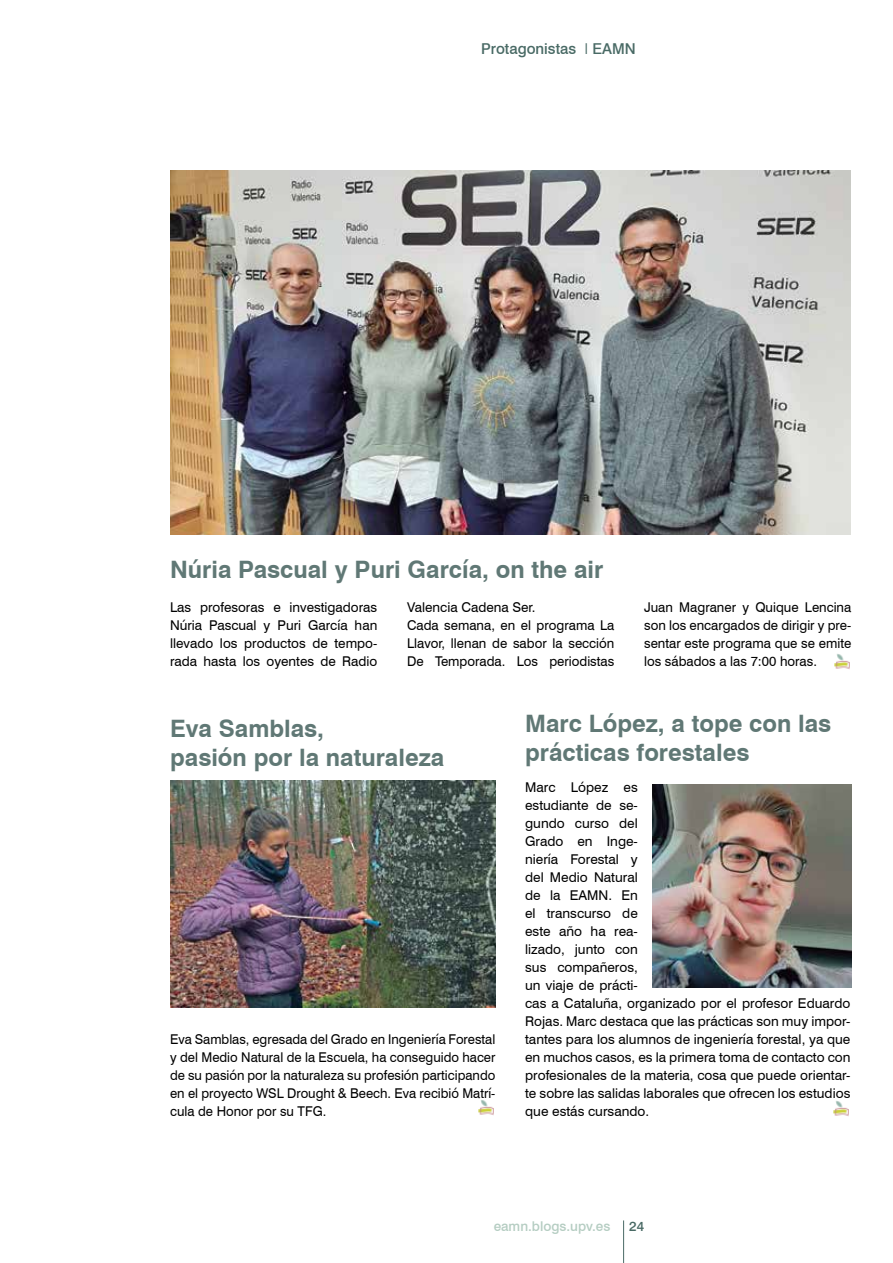
<style>
.page{position:relative;width:893px;height:1263px;background:#fff}
.page>*{position:absolute;margin:0;border:0;box-sizing:border-box;transform-origin:0 0}
.t1{font:700 24px/28.8px "Swiss 721 BT";color:#607875}
.t2{font:500 15px "Swiss 721 BT";color:#496a65}
.t3{font:13.5px/18px "Swiss 721 BT";color:#000;text-align:justify}
.t4{font:500 13.5px "Swiss 721 BT";color:#b5cdc2}
.t5{font:500 13.5px "Swiss 721 BT";color:#496a65}
.s1{font-weight:300;font-stretch:expanded}
</style>
<div class="page">
<hr style="left:623px;top:1220px;width:1px;height:43px;background:#496a65">
<img style="left:833px;top:1101px;width:16px;height:15px">
<img style="left:834px;top:654px;width:16px;height:15px">
<img style="left:478px;top:1100px;width:16px;height:15px">
<img style="left:170px;top:170px;width:680px;height:364px">
<img style="left:170px;top:781px;width:325px;height:226px">
<img style="left:653px;top:785px;width:198px;height:203px">
<p class="t2" style="left:481px;top:39px;width:156px">Protagonistas <span class="s1">I</span> EAMN</p>
<h1 class="t1" style="left:170px;top:554px;width:435px">Núria Pascual y Puri García, on the air</h1>
<p class="t3" style="left:170px;top:598px;width:209px">Las profesoras e investigadoras Núria Pascual y Puri García han llevado los productos de tempo&shy;rada hasta los oyentes de Radio</p>
<p class="t3" style="left:407px;top:598px;width:209px;text-align:left">Valencia Cadena Ser.<br>Cada semana, en el programa La<br>Llavor, llenan de sabor la sección<br>De Temporada. Los periodistas</p>
<p class="t3" style="left:644px;top:598px;width:209px">Juan Magraner y Quique Lencina son los encargados de dirigir y pre&shy;sentar este programa que se emite los sábados a las 7:00 horas.</p>
<h1 class="t1" style="left:170px;top:714px;width:276px">Eva Samblas,<br>pasión por la naturaleza</h1>
<p class="t3" style="left:170px;top:1030px;width:327px">Eva Samblas, egresada del Grado en Ingeniería Forestal y del Medio Natural de la Escuela, ha conseguido hacer de su pasión por la naturaleza su profesión participando en el proyecto WSL Drought &amp; Beech. Eva recibió Matrí&shy;cula de Honor por su TFG.</p>
<h1 class="t1" style="left:525px;top:709px;width:308px">Marc López, a tope con las prácticas forestales</h1>
<p class="t3" style="left:525px;top:778px;width:327px;text-align:left">Marc López es<br>estudiante de se-<br>gundo curso del<br>Grado en Inge-<br>niería Forestal y<br>del Medio Natural<br>de la EAMN. En<br>el transcurso de<br>este año ha rea-<br>lizado, junto con<br>sus compañeros,<br>un viaje de prácti-<br>cas a Cataluña, organizado por el profesor Eduardo<br>Rojas. Marc destaca que las prácticas son muy impor&shy;tantes para los alumnos de ingeniería forestal, ya que en muchos casos, es la primera toma de contacto con profesionales de la materia, cosa que puede orientar&shy;te sobre las salidas laborales que ofrecen los estudios que estás cursando.</p>
<p class="t4" style="left:494px;top:1218px;width:118px">eamn.blogs.upv.es</p>
<p class="t5" style="left:629px;top:1218px;width:17px">24</p>
</div>
